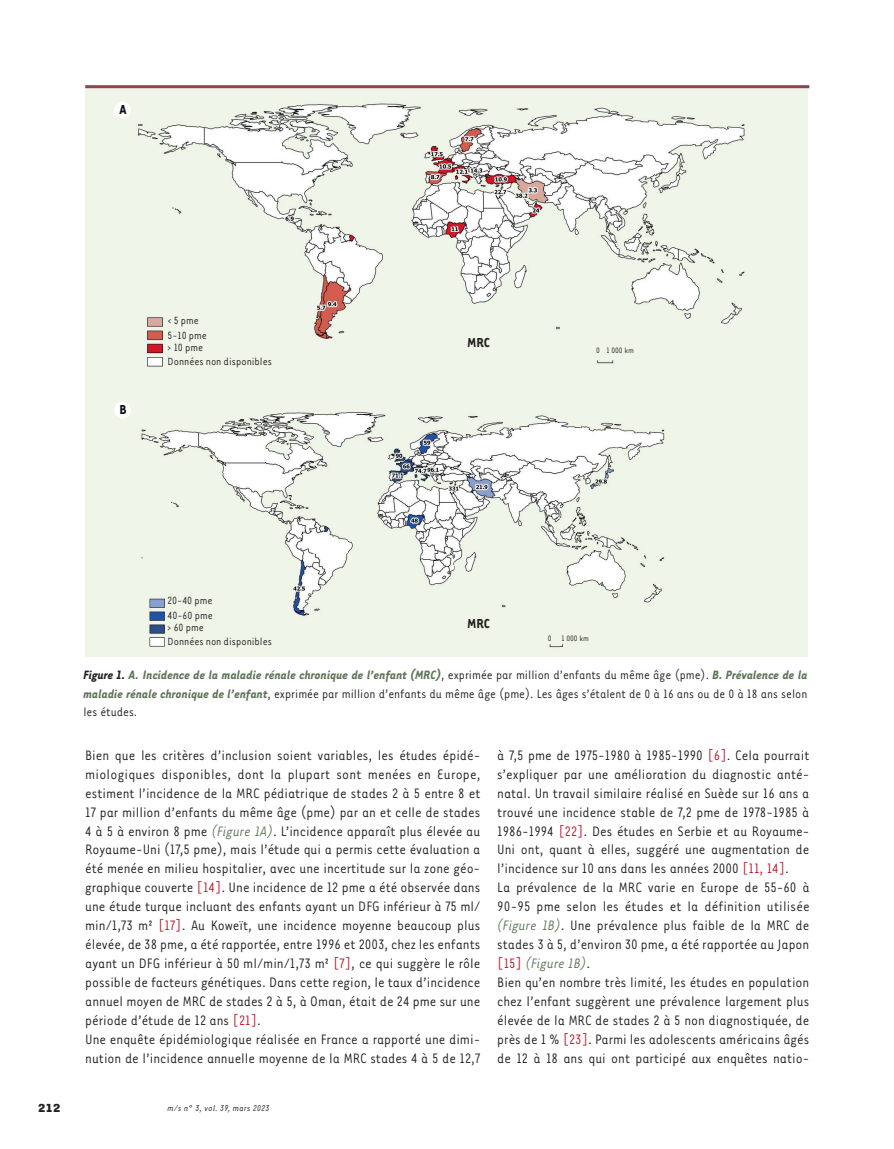
<style>
.page{position:relative;width:894px;height:1149px;background:#fff}
.page>*{position:absolute;margin:0;border:0;box-sizing:border-box;transform-origin:0 0}
.t1{font:15.75px/18.9px "Tarzana Nar OT";color:#231f20}
.t2{font:700 15px "Tarzana Nar OT";color:#231f20}
.t3{font:700 15px "Tarzana Nar OT";color:#0f1013}
.t4{font:13.95px/18.9px "Tarzana Nar OT";color:#231f20;text-align:justify}
.t5{font:700 13.5px "Tarzana Wide OT";color:#231f20}
.t6{font:12px/14.2px "Tarzana Nar OT";color:#231f20}
.t7{font:italic 9.75px "Tarzana Nar OT";letter-spacing:.025em;color:#231f20}
.t8{font:9px "Tarzana Nar OT";color:#231f20}
.s1{font-weight:700;font-style:italic}
.s2{font-weight:700;font-style:italic;color:#5f7659}
.s3{font-style:italic;color:#5f7659}
.s4{color:#c11527}
</style>
<div class="page">
<div style="left:85px;top:85px;width:722px;height:571px;background:#eff5e8"></div>
<img style="left:138px;top:103px;width:607px;height:264px">
<img style="left:141px;top:412px;width:524px;height:236px">
<div style="left:114px;top:101px;width:17px;height:17px;background:#fff;border-radius:50%"></div>
<div style="left:114px;top:401px;width:17px;height:17px;background:#fff;border-radius:50%"></div>
<hr style="left:85px;top:85px;width:724px;height:3px;background:#8d454f">
<p class="t3" style="left:119px;top:100px;width:9px">A</p>
<p class="t3" style="left:119px;top:400px;width:9px">B</p>
<p class="t6" style="left:167px;top:313px;width:41px">&lt; 5 pme<br>5-10 pme</p>
<p class="t6" style="left:167px;top:340px;width:106px;line-height:13.5px">&gt; 10 pme<br>Données non disponibles</p>
<p class="t2" style="left:467px;top:333px;width:24px">MRC</p>
<p class="t8" style="left:595px;top:345px;width:39px">0 1 000 km</p>
<p class="t6" style="left:167px;top:593px;width:47px">20-40 pme<br>40-60 pme</p>
<p class="t6" style="left:167px;top:620px;width:106px;line-height:13.5px">&gt; 60 pme<br>Données non disponibles</p>
<p class="t2" style="left:467px;top:613px;width:24px">MRC</p>
<p class="t8" style="left:547px;top:632px;width:42px">0 1 000 km</p>
<p class="t4" style="left:83px;top:664px;width:725px"><span class="s1">Figure 1.</span> <span class="s2">A. Incidence de la maladie rénale chronique de l’enfant (MRC)</span>, exprimée par million d’enfants du même âge (pme). <span class="s2">B. Prévalence de la maladie rénale chronique de l’enfant</span>, exprimée par million d’enfants du même âge (pme). Les âges s’étalent de 0 à 16 ans ou de 0 à 18 ans selon les études.</p>
<p class="t1" style="left:85px;top:745px;width:397px">Bien que les critères d’inclusion soient variables, les études épidé&shy;miologiques disponibles, dont la plupart sont menées en Europe, estiment l’incidence de la MRC pédiatrique de stades 2 à 5 entre 8 et 17 par million d’enfants du même âge (pme) par an et celle de stades 4 à 5 à environ 8 pme <span class="s3">(Figure 1A)</span>. L’incidence apparaît plus élevée au Royaume-Uni (17,5 pme), mais l’étude qui a permis cette évaluation a été menée en milieu hospitalier, avec une incertitude sur la zone géo&shy;graphique couverte <span class="s4">[14]</span>. Une incidence de 12 pme a été observée dans une étude turque incluant des enfants ayant un DFG inférieur à 75 ml/ min/1,73 m² <span class="s4">[17]</span>. Au Koweït, une incidence moyenne beaucoup plus élevée, de 38 pme, a été rapportée, entre 1996 et 2003, chez les enfants ayant un DFG inférieur à 50 ml/min/1,73 m² <span class="s4">[7]</span>, ce qui suggère le rôle possible de facteurs génétiques. Dans cette region, le taux d’incidence annuel moyen de MRC de stades 2 à 5, à Oman, était de 24 pme sur une période d’étude de 12 ans <span class="s4">[21]</span>.<br>Une enquête épidémiologique réalisée en France a rapporté une dimi&shy;nution de l’incidence annuelle moyenne de la MRC stades 4 à 5 de 12,7</p>
<p class="t5" style="left:38px;top:1098px;width:24px">212</p>
<p class="t7" style="left:167px;top:1102px;width:103px">m/s n° 3, vol. 39, mars 2023</p>
<p class="t1" style="left:497px;top:745px;width:314px">à 7,5 pme de 1975-1980 à 1985-1990 <span class="s4">[6]</span>. Cela pourrait s’expliquer par une amélioration du diagnostic anté&shy;natal. Un travail similaire réalisé en Suède sur 16 ans a trouvé une incidence stable de 7,2 pme de 1978-1985 à 1986-1994 <span class="s4">[22]</span>. Des études en Serbie et au Royaume-Uni ont, quant à elles, suggéré une augmentation de l’incidence sur 10 ans dans les années 2000 <span class="s4">[11, 14]</span>.<br>La prévalence de la MRC varie en Europe de 55-60 à 90-95 pme selon les études et la définition utilisée <span class="s3">(Figure 1B)</span>. Une prévalence plus faible de la MRC de stades 3 à 5, d’environ 30 pme, a été rapportée au Japon <span class="s4">[15]</span> <span class="s3">(Figure 1B)</span>.<br>Bien qu’en nombre très limité, les études en population chez l’enfant suggèrent une prévalence largement plus élevée de la MRC de stades 2 à 5 non diagnostiquée, de près de 1 % <span class="s4">[23]</span>. Parmi les adolescents américains âgés de 12 à 18 ans qui ont participé aux enquêtes natio-</p>
</div>
